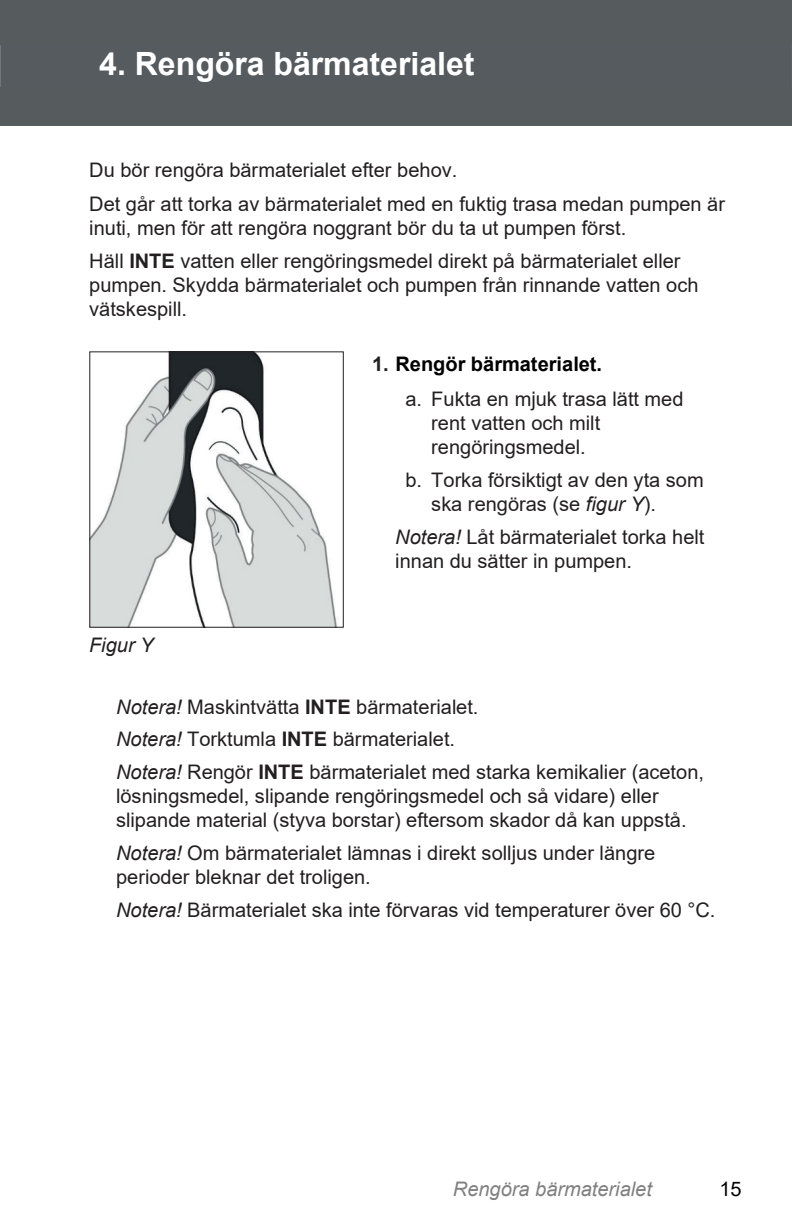
<style>
.page{position:relative;width:792px;height:1224px;background:#fff}
.page>*{position:absolute;margin:0;border:0;box-sizing:border-box;transform-origin:0 0}
.t1{font:700 32px "Arial";color:#fff}
.t2{font:20px/23.8px "Arial";color:#231f20}
.t3{font:italic 20px "Arial";color:#808080}
.t4{font:italic 20px "Arial";color:#231f20}
.t5{font:20px "Arial";color:#000}
.s1{font-weight:700}
.s2{font-weight:700;color:#000}
.s3{font-style:italic}
</style>
<div class="page">
<div style="left:0;top:0;width:792px;height:126px;background:#565b5d"></div>
<img style="left:91px;top:353px;width:246px;height:273px">
<div style="left:89px;top:351px;width:255px;height:277px;border:1px solid #231f20"></div>
<h1 class="t1" style="left:99px;top:41px;width:377px">4. Rengöra bärmaterialet</h1>
<p class="t2" style="left:89px;top:153px;width:637px;line-height:34px">Du bör rengöra bärmaterialet efter behov.<br>Det går att torka av bärmaterialet med en fuktig trasa medan pumpen är</p>
<p class="t2" style="left:89px;top:211px;width:593px;line-height:33px">inuti, men för att rengöra noggrant bör du ta ut pumpen först.<br>Häll <span class="s1">INTE</span> vatten eller rengöringsmedel direkt på bärmaterialet eller</p>
<p class="t2" style="left:89px;top:273px;width:611px">pumpen. Skydda bärmaterialet och pumpen från rinnande vatten och vätskespill.</p>
<p class="t2" style="left:406px;top:347px;width:280px;line-height:34.8px;text-indent:-34px"><span class="s1">1.</span> <span class="s2">Rengör bärmaterialet.<br></span>a. Fukta en mjuk trasa lätt med</p>
<p class="t2" style="left:431px;top:411px;width:171px">rent vatten och milt rengöringsmedel.</p>
<p class="t2" style="left:431px;top:468px;width:274px;text-indent:-26px">b. Torka försiktigt av den yta som ska rengöras (se <span class="s3">figur Y</span>).</p>
<p class="t2" style="left:395px;top:525px;width:311px"><span class="s3">Notera!</span> Låt bärmaterialet torka helt innan du sätter in pumpen.</p>
<p class="t4" style="left:89px;top:632px;width:66px">Figur Y</p>
<p class="t2" style="left:116px;top:690px;width:590px;line-height:32.8px"><span class="s3">Notera!</span> Maskintvätta <span class="s1">INTE</span> bärmaterialet.<br><span class="s3">Notera!</span> Torktumla <span class="s1">INTE</span> bärmaterialet.<br><span class="s3">Notera!</span> Rengör <span class="s1">INTE</span> bärmaterialet med starka kemikalier (aceton,</p>
<p class="t2" style="left:116px;top:784px;width:572px">lösningsmedel, slipande rengöringsmedel och så vidare) eller slipande material (styva borstar) eftersom skador då kan uppstå.</p>
<p class="t2" style="left:116px;top:841px;width:541px"><span class="s3">Notera!</span> Om bärmaterialet lämnas i direkt solljus under längre perioder bleknar det troligen.</p>
<p class="t2" style="left:116px;top:898px;width:601px"><span class="s3">Notera!</span> Bärmaterialet ska inte förvaras vid temperaturer över 60 °C.</p>
<p class="t3" style="left:453px;top:1176px;width:201px">Rengöra bärmaterialet</p>
<p class="t5" style="left:719px;top:1175px;width:24px">15</p>
</div>
